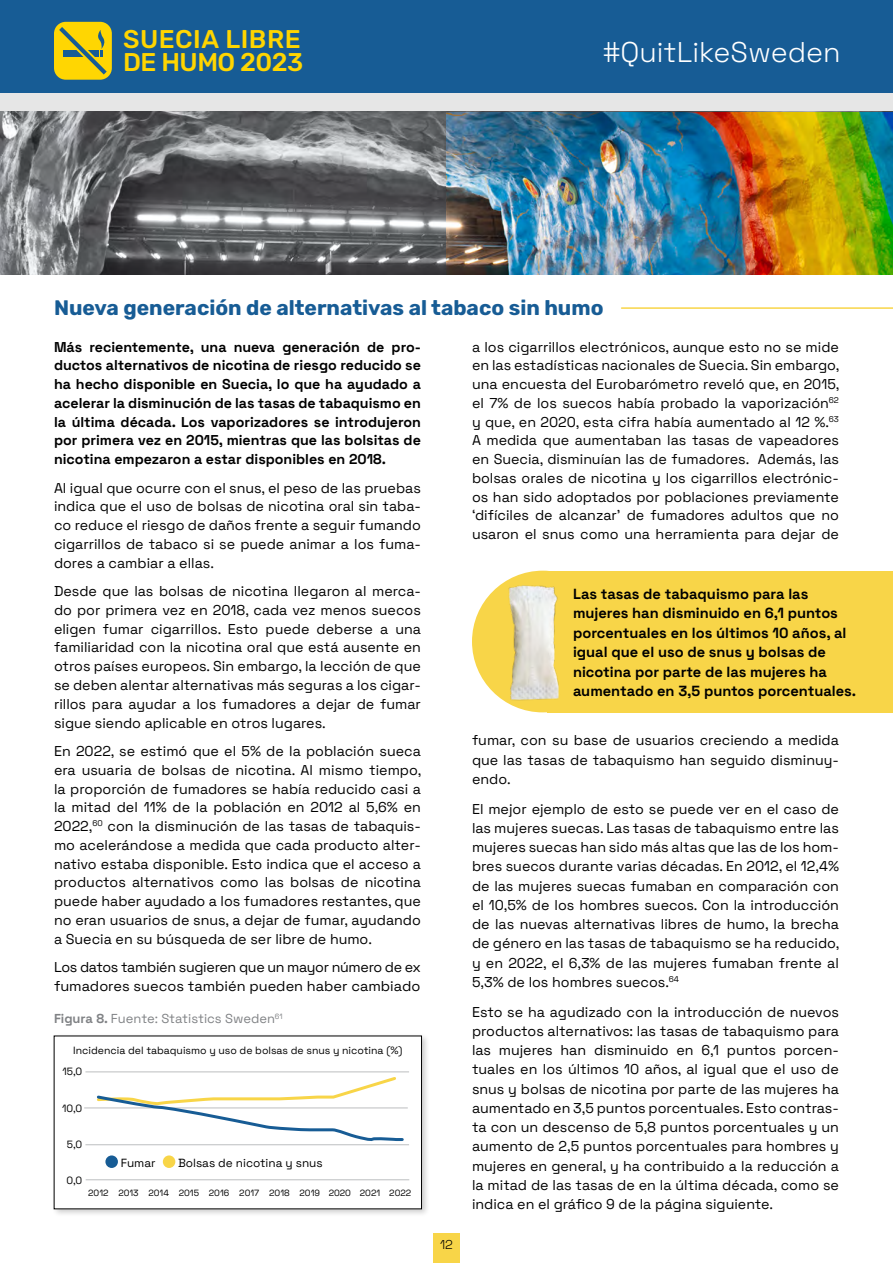
<style>
.page{position:relative;width:893px;height:1263px;background:#fff}
.page>*{position:absolute;margin:0;border:0;box-sizing:border-box;transform-origin:0 0}
.t1{font:300 28.5px "Space Grotesk";color:#fff}
.t2{font:500 25.65px/23.1px "Rubik";letter-spacing:.015em;color:#ffd500}
.t3{font:500 24.3px/21.5px "Rubik";letter-spacing:-.055em;color:#ffd602}
.t4{font:700 21px "Rubik";color:#175c95}
.t5{font:700 14.7px/19.5px "Space Grotesk";color:#000}
.t6{font:14.25px/18.8px "Space Grotesk";color:#000;text-align:justify}
.t7{font:700 14.25px/18.8px "Space Grotesk";color:#000;text-align:justify}
.t8{font:12.9px "Space Grotesk";color:#808285}
.t9{font:300 12.75px "Space Grotesk";color:#000}
.t10{font:11.85px "Space Grotesk";color:#000}
.t11{font:10.5px "Space Grotesk";color:#000}
.t12{font:9px "Space Grotesk";color:#000}
.s1{font-weight:700}
</style>
<div class="page">
<div style="left:0;top:13px;width:893px;height:97px;background:#e6e6e6"></div>
<div style="left:0;top:0;width:893px;height:92px;background:#175c95"></div>
<div style="left:433px;top:1233px;width:27px;height:30px;background:#f8d548"></div>
<hr style="left:622px;top:307px;width:271px;height:2px;background:#f8d548">
<div style="left:548px;top:571px;width:345px;height:141px;background:#f8d548"></div>
<div style="left:472px;top:571px;width:142px;height:141px;background:#f8d548;border-radius:50%"></div>
<img style="left:500px;top:584px;width:59px;height:127px">
<div style="left:51px;top:1033px;width:379px;height:184px;background:#000;opacity:.2"></div>
<div style="left:54px;top:1036px;width:367px;height:173px;background:#fff"></div>
<hr style="left:85px;top:1144px;width:324px;height:1px;background:#bcbec0">
<hr style="left:86px;top:1179px;width:323px;height:1px;background:#bcbec0">
<hr style="left:84px;top:1108px;width:324px;height:1px;background:#bcbec0">
<hr style="left:85px;top:1072px;width:324px;height:1px;background:#bcbec0">
<svg style="left:95px;top:1077px;width:310px;height:64px"></svg>
<div style="left:163px;top:1155px;width:12px;height:13px;background:#f8d548;border-radius:50%"></div>
<div style="left:105px;top:1155px;width:13px;height:13px;background:#175c95;border-radius:50%"></div>
<img style="left:0;top:112px;width:446px;height:162px">
<img style="left:446px;top:112px;width:447px;height:162px">
<div style="left:54px;top:22px;width:58px;height:58px;background:#ffd602;border-radius:12px"></div>
<svg style="left:56px;top:24px;width:54px;height:53px"></svg>
<h2 class="t2" style="left:123px;top:28px;width:182px">SUECIA LIBRE<br>DE HUMO 2023</h2>
<h3 class="t3" style="left:125px;top:30px;width:154px">SMOKE FREE<br>SWEDEN 2023</h3>
<h1 class="t1" style="left:603px;top:32px;width:239px">#QuitLikeSweden</h1>
<h3 class="t4" style="left:54px;top:295px;width:551px">Nueva generación de alternativas al tabaco sin humo</h3>
<p class="t7" style="left:54px;top:336px;width:368px">Más recientemente, una nueva generación de pro&shy;ductos alternativos de nicotina de riesgo reducido se ha hecho disponible en Suecia, lo que ha ayudado a acelerar la disminución de las tasas de tabaquismo en la última década. Los vaporizadores se introdujeron por primera vez en 2015, mientras que las bolsitas de nicotina empezaron a estar disponibles en 2018.</p>
<p class="t6" style="left:54px;top:477px;width:368px">Al igual que ocurre con el snus, el peso de las pruebas indica que el uso de bolsas de nicotina oral sin taba&shy;co reduce el riesgo de daños frente a seguir fumando cigarrillos de tabaco si se puede animar a los fuma&shy;dores a cambiar a ellas.</p>
<p class="t6" style="left:54px;top:581px;width:368px">Desde que las bolsas de nicotina llegaron al merca&shy;do por primera vez en 2018, cada vez menos suecos eligen fumar cigarrillos. Esto puede deberse a una familiaridad con la nicotina oral que está ausente en otros países europeos. Sin embargo, la lección de que se deben alentar alternativas más seguras a los cigar&shy;rillos para ayudar a los fumadores a dejar de fumar sigue siendo aplicable en otros lugares.</p>
<p class="t6" style="left:54px;top:741px;width:369px">En 2022, se estimó que el 5% de la población sueca era usuaria de bolsas de nicotina. Al mismo tiempo, la proporción de fumadores se había reducido casi a la mitad del 11% de la población en 2012 al 5,6% en 2022,<sup>60</sup> con la disminución de las tasas de tabaquis&shy;mo acelerándose a medida que cada producto alter&shy;nativo estaba disponible. Esto indica que el acceso a productos alternativos como las bolsas de nicotina puede haber ayudado a los fumadores restantes, que no eran usuarios de snus, a dejar de fumar, ayudando a Suecia en su búsqueda de ser libre de humo.</p>
<p class="t6" style="left:54px;top:957px;width:368px">Los datos también sugieren que un mayor número de ex fumadores suecos también pueden haber cambiado</p>
<p class="t8" style="left:54px;top:1009px;width:230px"><span class="s1">Figura 8.</span> Fuente: Statistics Sweden<sup>61</sup></p>
<p class="t11" style="left:73px;top:1042px;width:331px">Incidencia del tabaquismo y uso de bolsas de snus y nicotina (%)</p>
<p class="t11" style="left:62px;top:1064px;width:21px">15,0</p>
<p class="t11" style="left:62px;top:1100px;width:22px">10,0</p>
<p class="t11" style="left:67px;top:1137px;width:17px">5,0</p>
<p class="t11" style="left:67px;top:1172px;width:17px">0,0</p>
<p class="t10" style="left:121px;top:1154px;width:36px">Fumar</p>
<p class="t10" style="left:178px;top:1154px;width:146px">Bolsas de nicotina y snus</p>
<p class="t12" style="left:88px;top:1186px;width:325px">2012 2013 2014 2015 2016 2017 2018 2019 2020 2021 2022</p>
<p class="t9" style="left:440px;top:1236px;width:14px">12</p>
<p class="t6" style="left:472px;top:336px;width:369px">a los cigarrillos electrónicos, aunque esto no se mide en las estadísticas nacionales de Suecia. Sin embargo, una encuesta del Eurobarómetro reveló que, en 2015, el 7% de los suecos había probado la vaporización<sup>62 </sup>y que, en 2020, esta cifra había aumentado al 12 %.<sup>63<br></sup>A medida que aumentaban las tasas de vapeadores en Suecia, disminuían las de fumadores. Además, las bolsas orales de nicotina y los cigarrillos electrónic&shy;os han sido adoptados por poblaciones previamente ‘difíciles de alcanzar’ de fumadores adultos que no usaron el snus como una herramienta para dejar de</p>
<p class="t5" style="left:573px;top:583px;width:285px">Las tasas de tabaquismo para las mujeres han disminuido en 6,1 puntos porcentuales en los últimos 10 años, al igual que el uso de snus y bolsas de nicotina por parte de las mujeres ha aumentado en 3,5 puntos porcentuales.</p>
<p class="t6" style="left:472px;top:730px;width:368px;line-height:19.2px">fumar, con su base de usuarios creciendo a medida que las tasas de tabaquismo han seguido disminuy&shy;endo.</p>
<p class="t6" style="left:472px;top:798px;width:369px;line-height:19.2px">El mejor ejemplo de esto se puede ver en el caso de las mujeres suecas. Las tasas de tabaquismo entre las mujeres suecas han sido más altas que las de los hom&shy;bres suecos durante varias décadas. En 2012, el 12,4% de las mujeres suecas fumaban en comparación con el 10,5% de los hombres suecos. Con la introducción de las nuevas alternativas libres de humo, la brecha de género en las tasas de tabaquismo se ha reducido, y en 2022, el 6,3% de las mujeres fumaban frente al 5,3% de los hombres suecos.<sup>64</sup></p>
<p class="t6" style="left:472px;top:1001px;width:368px;line-height:19.2px">Esto se ha agudizado con la introducción de nuevos productos alternativos: las tasas de tabaquismo para las mujeres han disminuido en 6,1 puntos porcen&shy;tuales en los últimos 10 años, al igual que el uso de snus y bolsas de nicotina por parte de las mujeres ha aumentado en 3,5 puntos porcentuales. Esto contras&shy;ta con un descenso de 5,8 puntos porcentuales y un aumento de 2,5 puntos porcentuales para hombres y mujeres en general, y ha contribuido a la reducción a la mitad de las tasas de en la última década, como se indica en el gráfico 9 de la página siguiente.</p>
</div>
